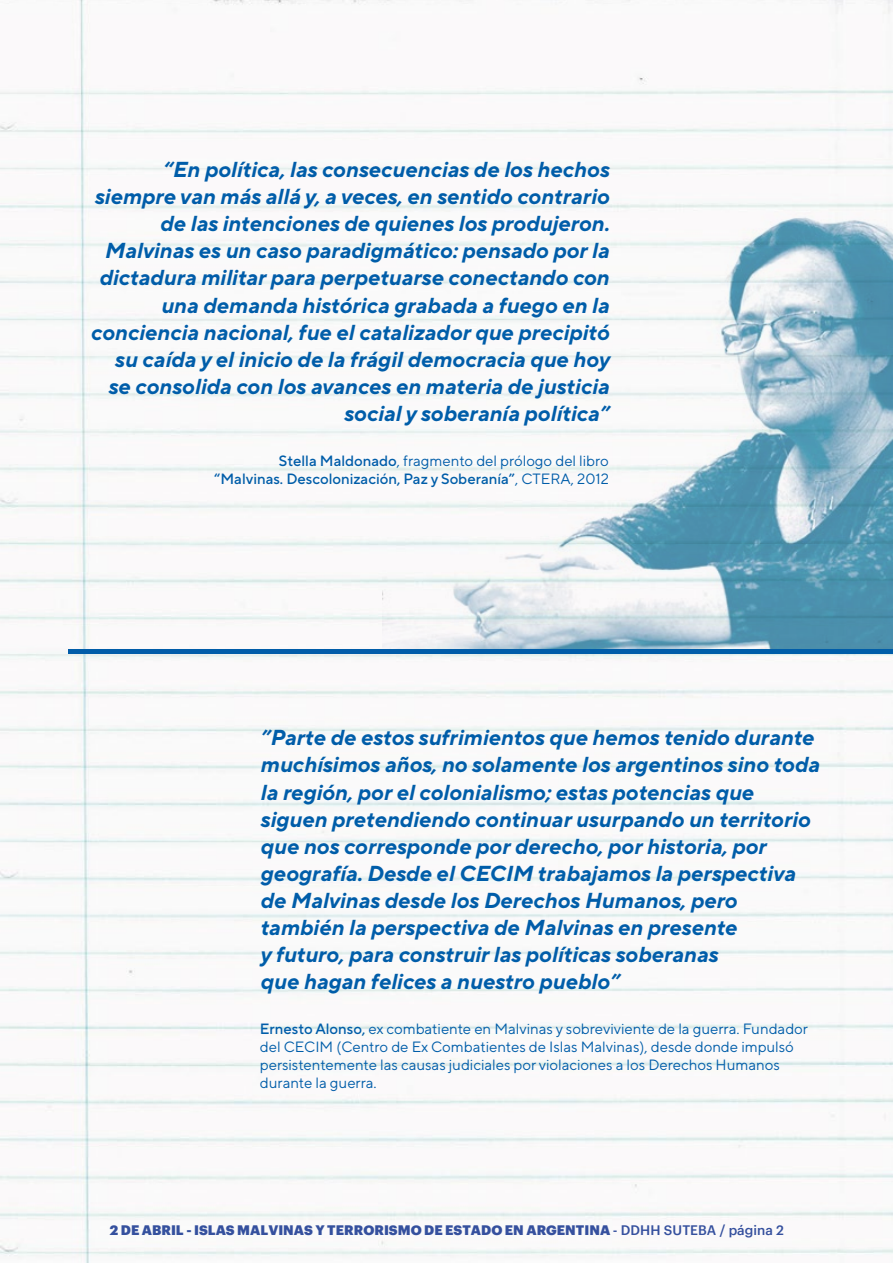
<style>
.page{position:relative;width:893px;height:1263px;background:#fff}
.page>*{position:absolute;margin:0;border:0;box-sizing:border-box;transform-origin:0 0}
.t1{font:italic 700 21.6px/27.2px "TT Norms Pro";color:#005da9;text-align:right}
.t2{font:14.85px/17.9px "TT Norms Pro";color:#005da9}
.t3{font:500 14.85px/17.9px "TT Norms Pro";color:#005da9;text-align:right}
.t4{font:900 13.5px "Graphik Web";color:#35509e}
.s1{font-weight:400}
.s2{font-weight:500}
</style>
<div class="page">
<img style="left:1px;top:0;width:892px;height:1262px">
<img style="left:383px;top:139px;width:510px;height:510px">
<div style="left:69px;top:649px;width:824px;height:5px;background:#005da9"></div>
<p class="t1" style="left:90px;top:155px;width:521px">“En política, las consecuencias de los hechos siempre van más allá y, a veces, en sentido contrario de las intenciones de quienes los produjeron.<br>Malvinas es un caso paradigmático: pensado por la dictadura militar para perpetuarse conectando con una demanda histórica grabada a fuego en la conciencia nacional, fue el catalizador que precipitó su caída y el inicio de la frágil democracia que hoy se consolida con los avances en materia de justicia social y soberanía política”</p>
<p class="t3" style="left:214px;top:451px;width:396px">Stella Maldonado<span class="s1">, fragmento del prólogo del libro </span>“Malvinas. Descolonización, Paz y Soberanía”<span class="s1">, CTERA, 2012</span></p>
<p class="t1" style="left:260px;top:723px;width:561px;text-align:left">”Parte de estos sufrimientos que hemos tenido durante muchísimos años, no solamente los argentinos sino toda la región, por el colonialismo; estas potencias que siguen pretendiendo continuar usurpando un territorio que nos corresponde por derecho, por historia, por geografía. Desde el CECIM trabajamos la perspectiva de Malvinas desde los Derechos Humanos, pero también la perspectiva de Malvinas en presente<br>y futuro, para construir las políticas soberanas<br>que hagan felices a nuestro pueblo”</p>
<p class="t2" style="left:260px;top:1019px;width:550px"><span class="s2">Ernesto Alonso,</span> ex combatiente en Malvinas y sobreviviente de la guerra. Fundador del CECIM (Centro de Ex Combatientes de Islas Malvinas), desde donde impulsó persistentemente las causas judiciales por violaciones a los Derechos Humanos durante la guerra.</p>
<p class="t4" style="left:110px;top:1220px;width:676px">2 DE ABRIL - ISLAS MALVINAS Y TERRORISMO DE ESTADO EN ARGENTINA <span class="s2">- DDHH SUTEBA / página 2</span></p>
</div>
